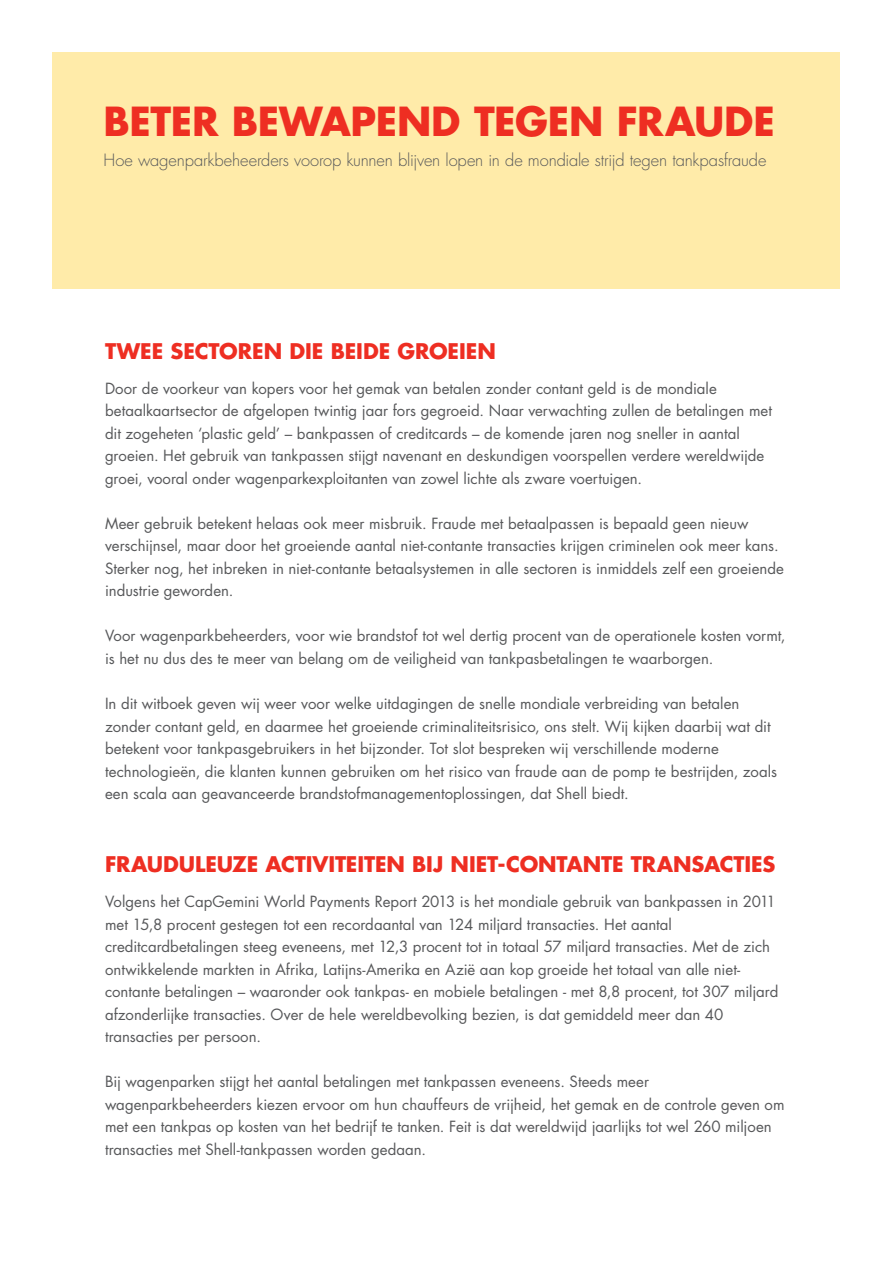
<style>
.page{position:relative;width:893px;height:1263px;background:#fff}
.page>*{position:absolute;margin:0;border:0;box-sizing:border-box;transform-origin:0 0}
.t1{font:700 39px "Futura Std";letter-spacing:-.01em;color:#ee2e22}
.t2{font:700 21px "Futura Std";letter-spacing:-.005em;color:#ee2e22}
.t3{font:300 16.5px "Futura Std";letter-spacing:-.01em;color:#57585a}
.Paragraph_Style_1{font:15px/22.5px "Futura Std";color:#57585a}
</style>
<div class="page">
<div style="left:53px;top:53px;width:787px;height:236px;background:#ffeba9"></div>
<p class="t1" style="left:104px;top:95px;width:673px">BETER BEWAPEND TEGEN FRAUDE</p>
<p class="t3" style="left:104px;top:150px;width:664px">Hoe wagenparkbeheerders voorop kunnen blijven lopen in de mondiale strijd tegen tankpasfraude</p>
<p class="t2" style="left:105px;top:337px;width:392px">TWEE SECTOREN DIE BEIDE GROEIEN</p>
<p class="Paragraph_Style_1" style="left:105px;top:377px;width:668px">Door de voorkeur van kopers voor het gemak van betalen zonder contant geld is de mondiale betaalkaartsector de afgelopen twintig jaar fors gegroeid. Naar verwachting zullen de betalingen met dit zogeheten ‘plastic geld’ – bankpassen of creditcards – de komende jaren nog sneller in aantal groeien. Het gebruik van tankpassen stijgt navenant en deskundigen voorspellen verdere wereldwijde groei, vooral onder wagenparkexploitanten van zowel lichte als zware voertuigen.</p>
<p class="Paragraph_Style_1" style="left:105px;top:512px;width:680px">Meer gebruik betekent helaas ook meer misbruik. Fraude met betaalpassen is bepaald geen nieuw verschijnsel, maar door het groeiende aantal niet-contante transacties krijgen criminelen ook meer kans.<br>Sterker nog, het inbreken in niet-contante betaalsystemen in alle sectoren is inmiddels zelf een groeiende industrie geworden.</p>
<p class="Paragraph_Style_1" style="left:105px;top:625px;width:682px">Voor wagenparkbeheerders, voor wie brandstof tot wel dertig procent van de operationele kosten vormt, is het nu dus des te meer van belang om de veiligheid van tankpasbetalingen te waarborgen.</p>
<p class="Paragraph_Style_1" style="left:105px;top:692px;width:674px">In dit witboek geven wij weer voor welke uitdagingen de snelle mondiale verbreiding van betalen zonder contant geld, en daarmee het groeiende criminaliteitsrisico, ons stelt. Wij kijken daarbij wat dit betekent voor tankpasgebruikers in het bijzonder. Tot slot bespreken wij verschillende moderne technologieën, die klanten kunnen gebruiken om het risico van fraude aan de pomp te bestrijden, zoals een scala aan geavanceerde brandstofmanagementoplossingen, dat Shell biedt.</p>
<p class="t2" style="left:105px;top:850px;width:672px">FRAUDULEUZE ACTIVITEITEN BIJ NIET-CONTANTE TRANSACTIES</p>
<p class="Paragraph_Style_1" style="left:105px;top:890px;width:672px">Volgens het CapGemini World Payments Report 2013 is het mondiale gebruik van bankpassen in 2011 met 15,8 procent gestegen tot een recordaantal van 124 miljard transacties. Het aantal creditcardbetalingen steeg eveneens, met 12,3 procent tot in totaal 57 miljard transacties. Met de zich</p>
<p class="Paragraph_Style_1" style="left:105px;top:980px;width:675px">contante betalingen – waaronder ook tankpas- en mobiele betalingen - met 8,8 procent, tot 307 miljard</p>
<p class="Paragraph_Style_1" style="left:105px;top:958px;width:637px">ontwikkelende markten in Afrika, Latijns-Amerika en Azië aan kop groeide het totaal van alle niet-</p>
<p class="Paragraph_Style_1" style="left:105px;top:1003px;width:620px">afzonderlijke transacties. Over de hele wereldbevolking bezien is, dat gemiddeld meer dan 40 transacties per persoon.</p>
<p class="Paragraph_Style_1" style="left:105px;top:1070px;width:681px">Bij wagenparken stijgt het aantal betalingen met tankpassen eveneens. Steeds meer wagenparkbeheerders kiezen ervoor om hun chauffeurs de vrijheid, het gemak en de controle geven om met een tankpas op kosten van het bedrijf te tanken. Feit is dat wereldwijd jaarlijks tot wel 260 miljoen transacties met Shell-tankpassen worden gedaan.</p>
</div>
